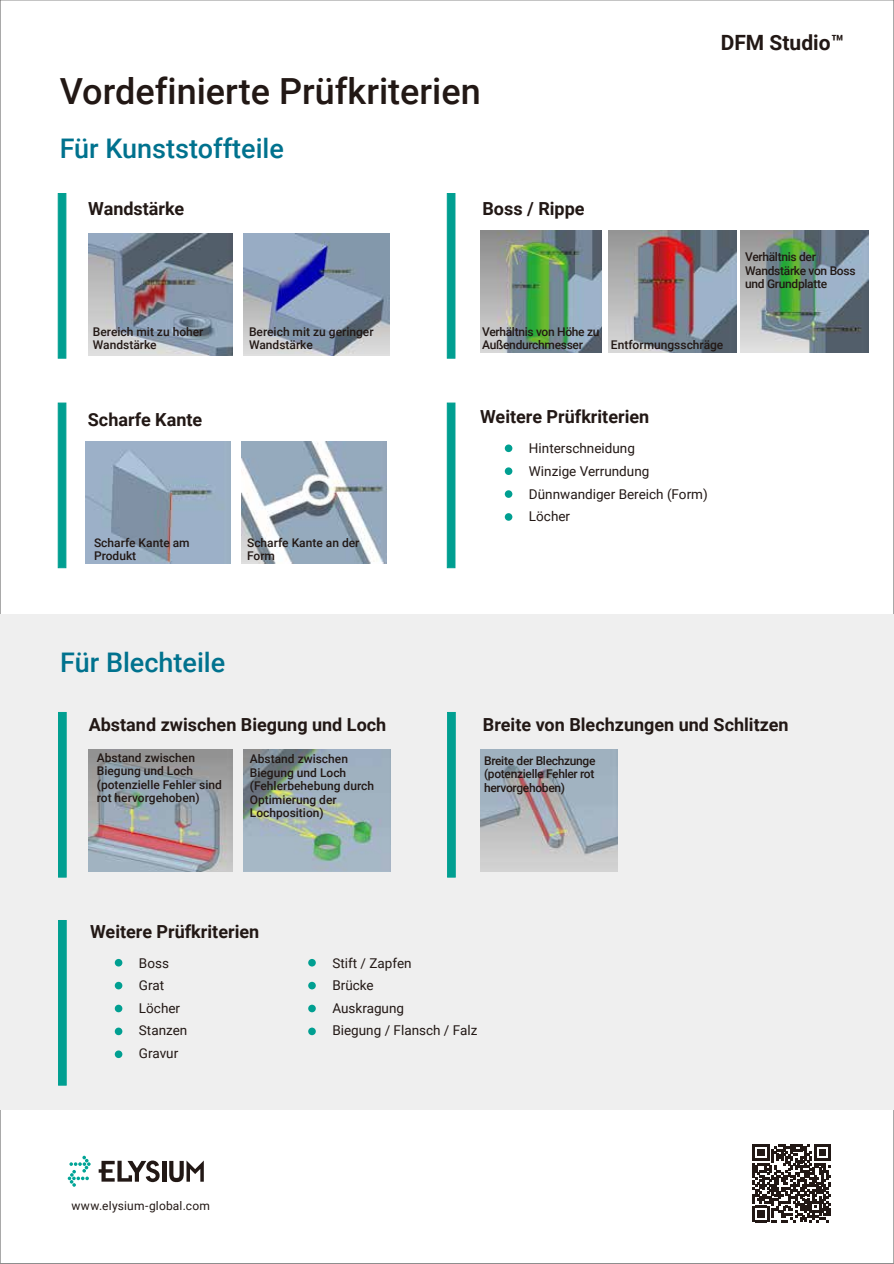
<style>
.page{position:relative;width:894px;height:1264px;background:#fff}
.page>*{position:absolute;margin:0;border:0;box-sizing:border-box;transform-origin:0 0}
.t1{font:500 36px "Roboto";color:#221815}
.t2{font:500 27px "Roboto";color:#00728e}
.t3{font:700 21px "Roboto";color:#221815}
.t4{font:700 18px "Roboto";color:#221815}
.t5{font:13.5px/22.5px "Roboto";color:#221815}
.t6{font:500 12px/13.5px "Roboto";color:#221815}
.t7{font:500 12px/13.5px "Roboto";letter-spacing:-.025em;color:#221815}
.t8{font:12px "Roboto";letter-spacing:.02em;color:#221815}
</style>
<div class="page">
<div style="left:0;top:614px;width:893px;height:496px;background:#efefef"></div>
<div style="left:58px;top:193px;width:8px;height:165px;background:#009f91;border:1px solid #009f91"></div>
<img style="left:88px;top:233px;width:144px;height:122px">
<img style="left:243px;top:233px;width:147px;height:122px">
<img style="left:480px;top:230px;width:121px;height:122px">
<img style="left:740px;top:230px;width:128px;height:122px">
<img style="left:608px;top:230px;width:128px;height:122px">
<img style="left:242px;top:441px;width:144px;height:122px">
<img style="left:86px;top:441px;width:144px;height:122px">
<div style="left:58px;top:402px;width:8px;height:166px;background:#009f91;border:1px solid #009f91"></div>
<div style="left:447px;top:193px;width:8px;height:165px;background:#009f91;border:1px solid #009f91"></div>
<div style="left:447px;top:402px;width:8px;height:166px;background:#009f91;border:1px solid #009f91"></div>
<svg style="left:504px;top:444px;width:8px;height:8px"></svg>
<div style="left:504px;top:467px;width:8px;height:8px;background:#009f91;border-radius:50%"></div>
<div style="left:504px;top:490px;width:8px;height:8px;background:#009f91;border-radius:50%"></div>
<div style="left:504px;top:513px;width:8px;height:7px;background:#009f91;border-radius:50%"></div>
<div style="left:58px;top:712px;width:9px;height:165px;background:#009f91;border:1px solid #009f91"></div>
<img style="left:89px;top:749px;width:144px;height:122px">
<img style="left:243px;top:749px;width:147px;height:122px">
<img style="left:480px;top:749px;width:137px;height:122px">
<div style="left:447px;top:712px;width:8px;height:165px;background:#009f91;border:1px solid #009f91"></div>
<div style="left:58px;top:920px;width:9px;height:165px;background:#009f91;border:1px solid #009f91"></div>
<div style="left:115px;top:958px;width:7px;height:8px;background:#009f91;border-radius:50%"></div>
<div style="left:115px;top:1050px;width:7px;height:7px;background:#009f91;border-radius:50%"></div>
<div style="left:115px;top:981px;width:7px;height:8px;background:#009f91;border-radius:50%"></div>
<div style="left:115px;top:1004px;width:7px;height:8px;background:#009f91;border-radius:50%"></div>
<div style="left:115px;top:1027px;width:7px;height:8px;background:#009f91;border-radius:50%"></div>
<svg style="left:308px;top:958px;width:8px;height:8px"></svg>
<div style="left:308px;top:981px;width:8px;height:8px;background:#009f91;border-radius:50%"></div>
<div style="left:308px;top:1004px;width:8px;height:8px;background:#009f91;border-radius:50%"></div>
<div style="left:308px;top:1027px;width:8px;height:8px;background:#009f91;border-radius:50%"></div>
<hr style="left:162px;top:1160px;width:4px;height:21px;background:#221815">
<svg style="left:169px;top:1160px;width:35px;height:21px"></svg>
<svg style="left:99px;top:1160px;width:61px;height:21px"></svg>
<svg style="left:68px;top:1155px;width:23px;height:31px"></svg>
<svg style="left:752px;top:1144px;width:78px;height:78px"></svg>
<h1 class="t1" style="left:60px;top:66px;width:422px">Vordefinierte Prüfkriterien</h1>
<h2 class="t2" style="left:60px;top:129px;width:226px">Für Kunststoffteile</h2>
<h3 class="t3" style="left:720px;top:27px;width:125px">DFM Studio™</h3>
<h3 class="t4" style="left:88px;top:196px;width:98px">Wandstärke</h3>
<h3 class="t4" style="left:482px;top:196px;width:104px">Boss / Rippe</h3>
<p class="t6" style="left:93px;top:324px;width:112px">Bereich mit zu hoher<br>Wandstärke</p>
<p class="t6" style="left:249px;top:324px;width:126px">Bereich mit zu geringer<br>Wandstärke</p>
<p class="t7" style="left:482px;top:324px;width:119px">Verhältnis von Höhe zu<br>Außendurchmesser</p>
<p class="t6" style="left:610px;top:338px;width:114px">Entformungsschräge</p>
<p class="t7" style="left:745px;top:250px;width:112px">Verhältnis der<br>Wandstärke von Boss und Grundplatte</p>
<h3 class="t4" style="left:88px;top:407px;width:116px">Scharfe Kante</h3>
<h3 class="t4" style="left:480px;top:404px;width:171px">Weitere Prüfkriterien</h3>
<p class="t5" style="left:529px;top:437px;width:180px">Hinterschneidung<br>Winzige Verrundung<br>Dünnwandiger Bereich (Form)<br>Löcher</p>
<p class="t6" style="left:94px;top:535px;width:97px">Scharfe Kante am<br>Produkt</p>
<p class="t6" style="left:247px;top:535px;width:114px">Scharfe Kante an der<br>Form</p>
<h2 class="t2" style="left:60px;top:643px;width:167px">Für Blechteile</h2>
<h3 class="t4" style="left:89px;top:712px;width:299px">Abstand zwischen Biegung und Loch</h3>
<p class="t6" style="left:97px;top:750px;width:126px">Abstand zwischen<br>Biegung und Loch (potenzielle Fehler sind rot hervorgehoben)</p>
<p class="t6" style="left:250px;top:751px;width:126px">Abstand zwischen<br>Biegung und Loch (Fehlerbehebung durch<br>Optimierung der<br>Lochposition)</p>
<h3 class="t4" style="left:483px;top:712px;width:307px">Breite von Blechzungen und Schlitzen</h3>
<p class="t6" style="left:484px;top:753px;width:113px;text-align:justify">Breite der Blechzunge (potenzielle Fehler rot hervorgehoben)</p>
<h3 class="t4" style="left:90px;top:918px;width:171px">Weitere Prüfkriterien</h3>
<p class="t5" style="left:139px;top:951px;width:50px">Boss<br>Grat<br>Löcher<br>Stanzen<br>Gravur</p>
<p class="t8" style="left:71px;top:1197px;width:140px">www.elysium-global.com</p>
<p class="t5" style="left:332px;top:951px;width:146px">Stift / Zapfen<br>Brücke<br>Auskragung<br>Biegung / Flansch / Falz</p>
</div>
